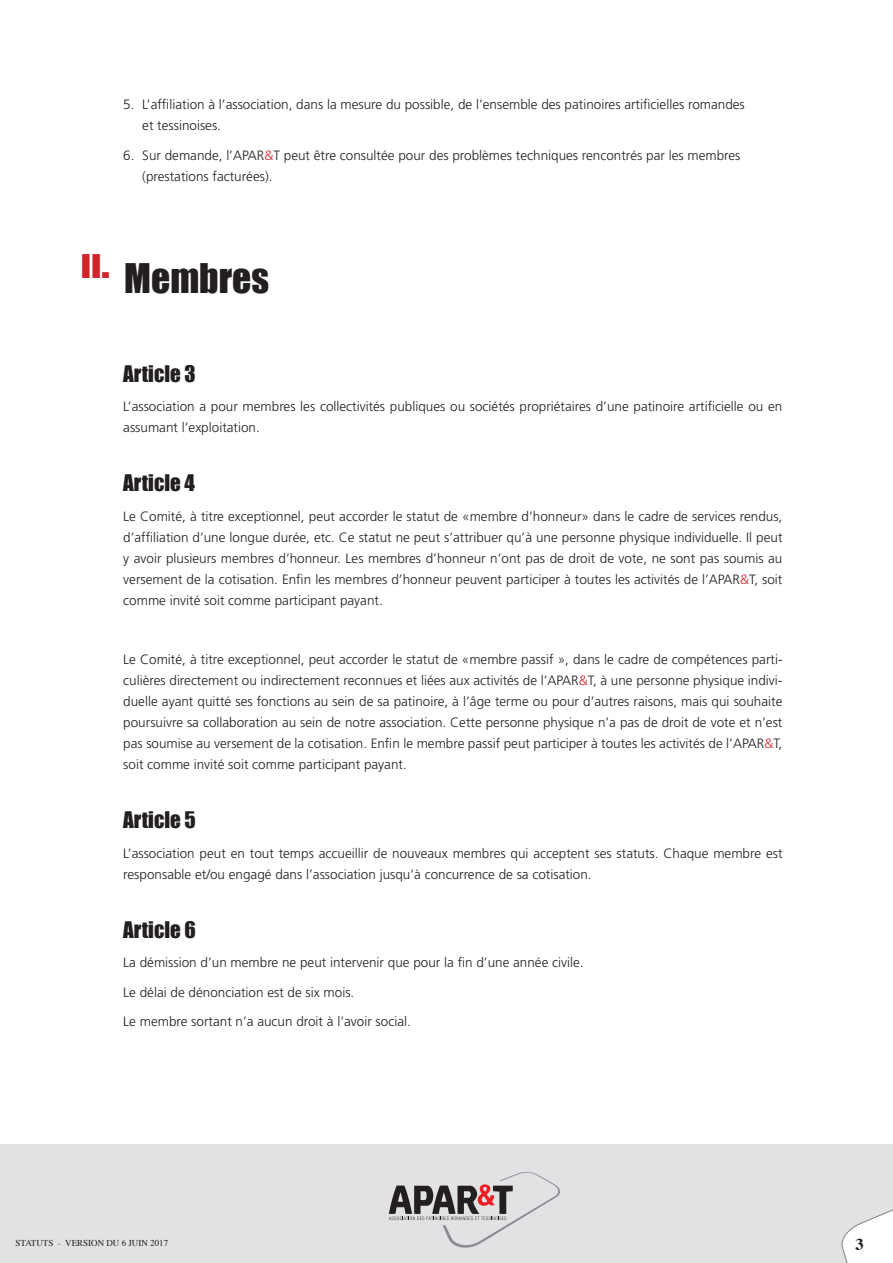
<style>
.page{position:relative;width:893px;height:1263px;background:#fff}
.page>*{position:absolute;margin:0;border:0;box-sizing:border-box;transform-origin:0 0}
.t1{font:37.5px "Impact";color:#231f20}
.t2{font:21px "Impact";color:#231f20}
.t3{font:700 16.5px "Times";color:#231f20}
.t4{font:300 13.5px/21px "Frutiger";color:#231f20}
.t5{font:9px "Times";color:#231f20}
.s1{color:#d1232a}
</style>
<div class="page">
<div style="left:0;top:1144px;width:893px;height:119px;background:#e1e2e4"></div>
<svg style="left:841px;top:1183px;width:52px;height:80px"></svg>
<svg style="left:389px;top:1172px;width:171px;height:76px;background:#c2c0c2"></svg>
<p class="t4" style="left:142px;top:94px;width:604px;text-indent:-19px">5. L’affiliation à l’association, dans la mesure du possible, de l’ensemble des patinoires artificielles romandes et tessinoises.</p>
<p class="t4" style="left:142px;top:145px;width:600px;text-indent:-19px">6. Sur demande, l’APAR<span class="s1">&amp;</span>T peut être consultée pour des problèmes techniques rencontrés par les membres (prestations facturées).</p>
<h1 class="t1" style="left:81px;top:250px;width:190px"><sup>II</sup><sup>.</sup> Membres</h1>
<h2 class="t2" style="left:123px;top:357px;width:74px">Article 3</h2>
<p class="t4" style="left:123px;top:396px;width:661px">L’association a pour membres les collectivités publiques ou sociétés propriétaires d’une patinoire artificielle ou en assumant l’exploitation.</p>
<h2 class="t2" style="left:123px;top:467px;width:73px">Article 4</h2>
<p class="t4" style="left:123px;top:506px;width:661px;text-align:justify">Le Comité, à titre exceptionnel, peut accorder le statut de «membre d’honneur» dans le cadre de services rendus, d’affiliation d’une longue durée, etc. Ce statut ne peut s’attribuer qu’à une personne physique individuelle. Il peut y avoir plusieurs membres d’honneur. Les membres d’honneur n’ont pas de droit de vote, ne sont pas soumis au versement de la cotisation. Enfin les membres d’honneur peuvent participer à toutes les activités de l’APAR<span class="s1">&amp;</span>T, soit comme invité soit comme participant payant.</p>
<p class="t4" style="left:123px;top:649px;width:661px;text-align:justify">Le Comité, à titre exceptionnel, peut accorder le statut de «membre passif », dans le cadre de compétences parti&shy;culières directement ou indirectement reconnues et liées aux activités de l’APAR<span class="s1">&amp;</span>T, à une personne physique indivi&shy;duelle ayant quitté ses fonctions au sein de sa patinoire, à l’âge terme ou pour d’autres raisons, mais qui souhaite poursuivre sa collaboration au sein de notre association. Cette personne physique n’a pas de droit de vote et n’est pas soumise au versement de la cotisation. Enfin le membre passif peut participer à toutes les activités de l’APAR<span class="s1">&amp;</span>T, soit comme invité soit comme participant payant.</p>
<h2 class="t2" style="left:123px;top:803px;width:74px">Article 5</h2>
<p class="t4" style="left:123px;top:842px;width:661px">L’association peut en tout temps accueillir de nouveaux membres qui acceptent ses statuts. Chaque membre est responsable et/ou engagé dans l’association jusqu’à concurrence de sa cotisation.</p>
<h2 class="t2" style="left:123px;top:913px;width:74px">Article 6</h2>
<p class="t4" style="left:123px;top:948px;width:462px;line-height:29.5px">La démission d’un membre ne peut intervenir que pour la fin d’une année civile.<br>Le délai de dénonciation est de six mois.<br>Le membre sortant n’a aucun droit à l’avoir social.</p>
<p class="t5" style="left:16px;top:1235px;width:154px">STATUTS - VERSION DU 6 JUIN 2017</p>
<p class="t3" style="left:855px;top:1229px;width:10px">3</p>
</div>
